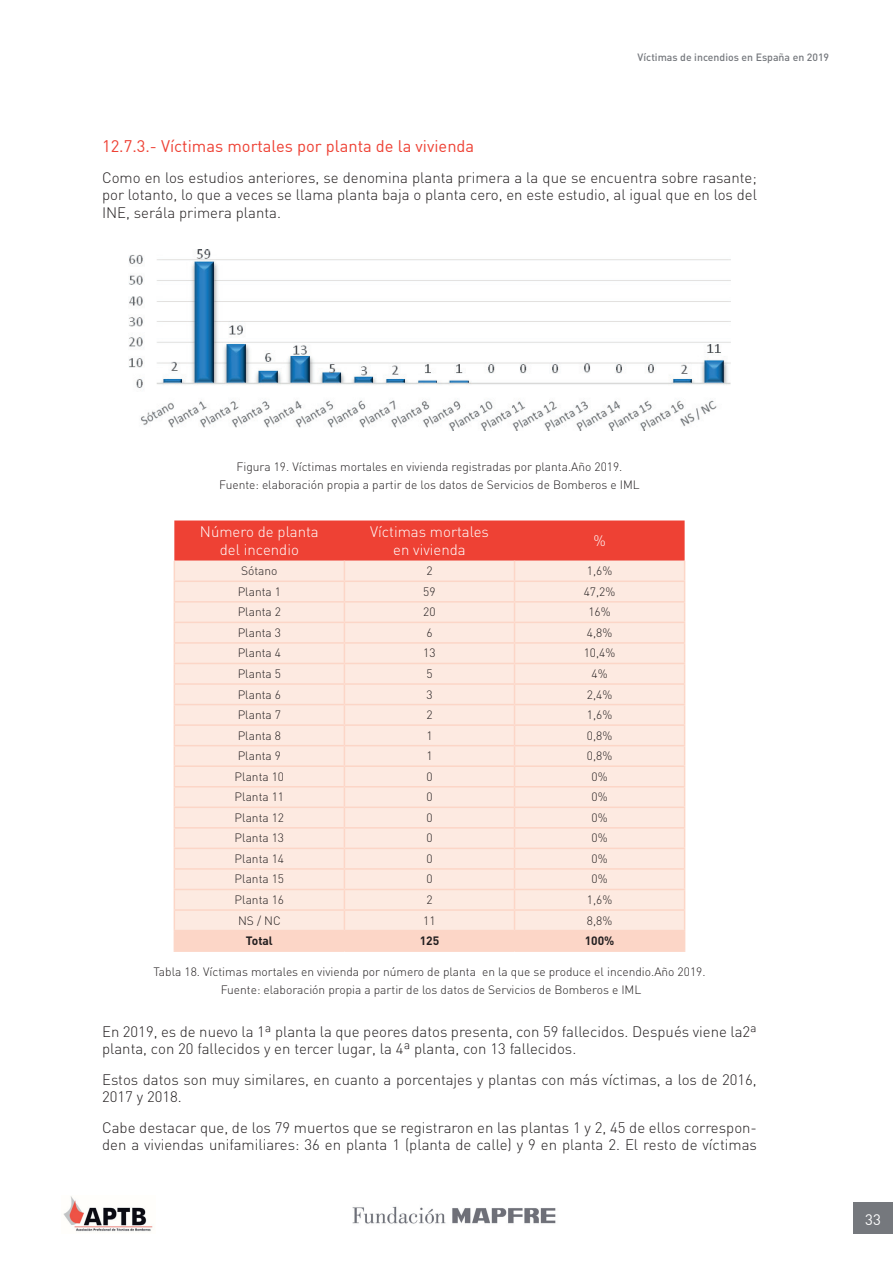
<style>
.page{position:relative;width:893px;height:1263px;background:#fff}
.page>*{position:absolute;margin:0;border:0;box-sizing:border-box;transform-origin:0 0}
.t1{font:16.5px "DIN";color:#ee4134}
.t2{font:300 15px/17.5px "DIN";color:#231f20}
.t3{font:300 15px/17.5px "DIN";color:#fff;text-align:center}
.t4{font:15px "DIN";color:#fff}
.t5{font:300 12px/17.5px "DIN";color:#231f20;text-align:center}
.t6{font:700 12px "DIN Pro";color:#231f20}
.t7{font:500 10.5px "DIN";color:#75787d}
</style>
<div class="page">
<div style="left:853px;top:1202px;width:40px;height:32px;background:#75787d"></div>
<img style="left:352px;top:1206px;width:204px;height:18px">
<img style="left:63px;top:1196px;width:90px;height:36px">
<img style="left:128px;top:250px;width:603px;height:180px">
<hr style="left:174px;top:950px;width:170px;height:2px;background:#fcd6c7">
<hr style="left:344px;top:950px;width:170px;height:2px;background:#fcd6c7">
<hr style="left:514px;top:950px;width:171px;height:2px;background:#fcd6c7">
<svg style="left:174px;top:520px;width:511px;height:430px;background:#fbd7cd"></svg>
<hr style="left:174px;top:930px;width:170px;height:1px;background:#fcd6c7">
<hr style="left:344px;top:930px;width:170px;height:1px;background:#fcd6c7">
<hr style="left:514px;top:930px;width:171px;height:1px;background:#fcd6c7">
<p class="t7" style="left:638px;top:50px;width:193px">Víctimas de incendios en España en 2019</p>
<p class="t1" style="left:102px;top:136px;width:374px">12.7.3.- Víctimas mortales por planta de la vivienda</p>
<p class="t2" style="left:102px;top:168px;width:656px;text-align:justify">Como en los estudios anteriores, se denomina planta primera a la que se encuentra sobre rasante; por lotanto, lo que a veces se llama planta baja o planta cero, en este estudio, al igual que en los del INE, serála primera planta.</p>
<p class="t5" style="left:219px;top:458px;width:422px">Figura 19. Víctimas mortales en vivienda registradas por planta.Año 2019.<br>Fuente: elaboración propia a partir de los datos de Servicios de Bomberos e IML</p>
<p class="t3" style="left:200px;top:523px;width:120px">Número de planta del incendio</p>
<p class="t3" style="left:370px;top:523px;width:120px">Víctimas mortales en vivienda</p>
<p class="t3" style="left:593px;top:532px;width:14px">%</p>
<p class="t5" style="left:241px;top:562px;width:38px">Sótano</p>
<p class="t5" style="left:426px;top:562px;width:8px">2</p>
<p class="t5" style="left:587px;top:562px;width:27px">1,6%</p>
<p class="t5" style="left:238px;top:583px;width:45px">Planta 1</p>
<p class="t5" style="left:423px;top:583px;width:14px">59</p>
<p class="t5" style="left:584px;top:583px;width:33px">47,2%</p>
<p class="t5" style="left:238px;top:603px;width:45px">Planta 2</p>
<p class="t5" style="left:423px;top:603px;width:14px">20</p>
<p class="t5" style="left:588px;top:603px;width:24px">16%</p>
<p class="t5" style="left:238px;top:624px;width:45px">Planta 3</p>
<p class="t5" style="left:426px;top:624px;width:8px">6</p>
<p class="t5" style="left:587px;top:624px;width:27px">4,8%</p>
<p class="t5" style="left:238px;top:644px;width:45px">Planta 4</p>
<p class="t5" style="left:423px;top:644px;width:14px">13</p>
<p class="t5" style="left:584px;top:644px;width:33px">10,4%</p>
<p class="t5" style="left:238px;top:665px;width:45px">Planta 5</p>
<p class="t5" style="left:426px;top:665px;width:8px">5</p>
<p class="t5" style="left:591px;top:665px;width:18px">4%</p>
<p class="t5" style="left:238px;top:685px;width:45px">Planta 6</p>
<p class="t5" style="left:426px;top:685px;width:8px">3</p>
<p class="t5" style="left:587px;top:685px;width:27px">2,4%</p>
<p class="t5" style="left:238px;top:706px;width:45px">Planta 7</p>
<p class="t5" style="left:426px;top:706px;width:8px">2</p>
<p class="t5" style="left:587px;top:706px;width:27px">1,6%</p>
<p class="t5" style="left:238px;top:726px;width:45px">Planta 8</p>
<p class="t5" style="left:426px;top:726px;width:8px">1</p>
<p class="t5" style="left:587px;top:726px;width:27px">0,8%</p>
<p class="t5" style="left:238px;top:747px;width:45px">Planta 9</p>
<p class="t5" style="left:426px;top:747px;width:8px">1</p>
<p class="t5" style="left:587px;top:747px;width:27px">0,8%</p>
<p class="t5" style="left:235px;top:767px;width:51px">Planta 10</p>
<p class="t5" style="left:426px;top:767px;width:8px">0</p>
<p class="t5" style="left:591px;top:767px;width:18px">0%</p>
<p class="t5" style="left:235px;top:788px;width:51px">Planta 11</p>
<p class="t5" style="left:426px;top:788px;width:8px">0</p>
<p class="t5" style="left:591px;top:788px;width:18px">0%</p>
<p class="t5" style="left:235px;top:809px;width:51px">Planta 12</p>
<p class="t5" style="left:426px;top:809px;width:8px">0</p>
<p class="t5" style="left:591px;top:809px;width:18px">0%</p>
<p class="t5" style="left:235px;top:829px;width:51px">Planta 13</p>
<p class="t5" style="left:426px;top:829px;width:8px">0</p>
<p class="t5" style="left:591px;top:829px;width:18px">0%</p>
<p class="t5" style="left:235px;top:850px;width:51px">Planta 14</p>
<p class="t5" style="left:426px;top:850px;width:8px">0</p>
<p class="t5" style="left:591px;top:850px;width:18px">0%</p>
<p class="t5" style="left:235px;top:870px;width:51px">Planta 15</p>
<p class="t5" style="left:426px;top:870px;width:8px">0</p>
<p class="t5" style="left:591px;top:870px;width:18px">0%</p>
<p class="t5" style="left:235px;top:891px;width:51px">Planta 16</p>
<p class="t5" style="left:426px;top:891px;width:8px">2</p>
<p class="t5" style="left:587px;top:891px;width:27px">1,6%</p>
<p class="t5" style="left:238px;top:911px;width:44px">NS / NC</p>
<p class="t5" style="left:423px;top:911px;width:14px">11</p>
<p class="t5" style="left:587px;top:911px;width:27px">8,8%</p>
<p class="t6" style="left:246px;top:931px;width:28px">Total</p>
<p class="t6" style="left:420px;top:931px;width:21px">125</p>
<p class="t6" style="left:585px;top:931px;width:31px">100%</p>
<p class="t5" style="left:153px;top:963px;width:553px">Tabla 18. Víctimas mortales en vivienda por número de planta en la que se produce el incendio.Año 2019.<br>Fuente: elaboración propia a partir de los datos de Servicios de Bomberos e IML</p>
<p class="t2" style="left:102px;top:1022px;width:656px">En 2019, es de nuevo la 1ª planta la que peores datos presenta, con 59 fallecidos. Después viene la2ª planta, con 20 fallecidos y en tercer lugar, la 4ª planta, con 13 fallecidos.</p>
<p class="t2" style="left:102px;top:1070px;width:656px">Estos datos son muy similares, en cuanto a porcentajes y plantas con más víctimas, a los de 2016,<br>2017 y 2018.</p>
<p class="t2" style="left:102px;top:1118px;width:656px">Cabe destacar que, de los 79 muertos que se registraron en las plantas 1 y 2, 45 de ellos correspon&shy;den a viviendas unifamiliares: 36 en planta 1 (planta de calle) y 9 en planta 2. El resto de víctimas</p>
<p class="t4" style="left:865px;top:1210px;width:17px">33</p>
</div>
